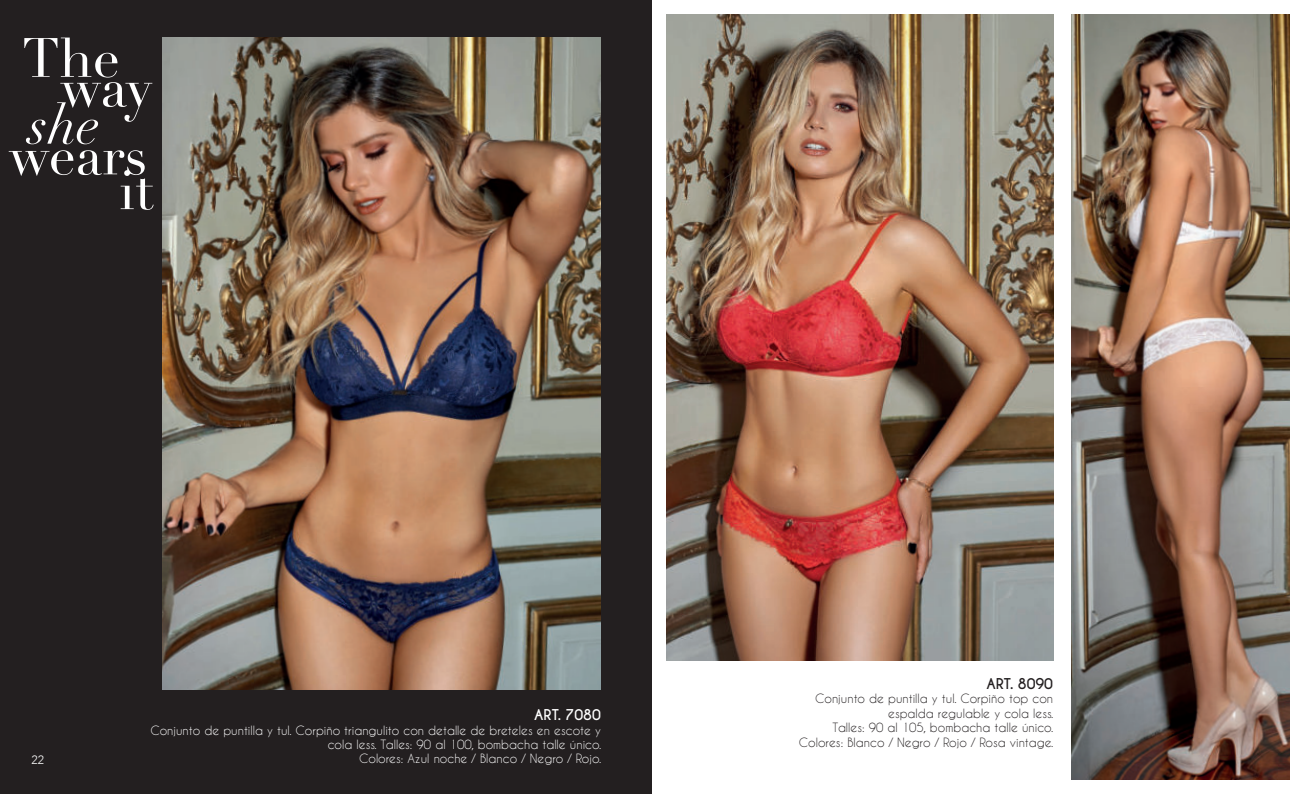
<style>
.page{position:relative;width:1304px;height:794px;background:#fff}
.page>*{position:absolute;margin:0;border:0;box-sizing:border-box;transform-origin:0 0}
.t1{font:54.4px "Didot";color:#fff}
.t2{font:italic 54.4px "Didot";color:#fff}
.t3{font:700 14px "Caviar Dreams";color:#fff}
.t4{font:700 14px "Caviar Dreams";color:#231f20}
.t5{font:12px/14.4px "Caviar Dreams";color:#fff;text-align:right}
.t6{font:12px/14.4px "Caviar Dreams";color:#231f20;text-align:right}
.t7{font:300 12px "Avenir";color:#fff}
</style>
<div class="page">
<div style="left:0;top:0;width:652px;height:794px;background:#231f20"></div>
<img style="left:163px;top:38px;width:437px;height:651px">
<img style="left:666px;top:14px;width:387px;height:646px">
<img style="left:1071px;top:14px;width:219px;height:766px">
<h1 class="t1" style="left:22px;top:37px;width:99px">The</h1>
<h1 class="t1" style="left:60px;top:66px;width:93px">way</h1>
<h1 class="t2" style="left:28px;top:93px;width:73px">she</h1>
<h1 class="t1" style="left:9px;top:135px;width:140px">wears</h1>
<h1 class="t1" style="left:119px;top:169px;width:36px">it</h1>
<p class="t7" style="left:31px;top:753px;width:14px">22</p>
<p class="t3" style="left:534px;top:707px;width:68px">ART. 7080</p>
<p class="t5" style="left:150px;top:722px;width:452px">Conjunto de puntilla y tul. Corpiño triangulito con detalle de breteles en escote y cola less. Talles: 90 al 100, bombacha talle único.<br>Colores: Azul noche / Blanco / Negro / Rojo.</p>
<p class="t4" style="left:986px;top:676px;width:68px">ART. 8090</p>
<p class="t6" style="left:799px;top:691px;width:256px">Conjunto de puntilla y tul. Corpiño top con espalda regulable y cola less.<br>Talles: 90 al 105, bombacha talle único.<br>Colores: Blanco / Negro / Rojo / Rosa vintage.</p>
</div>
